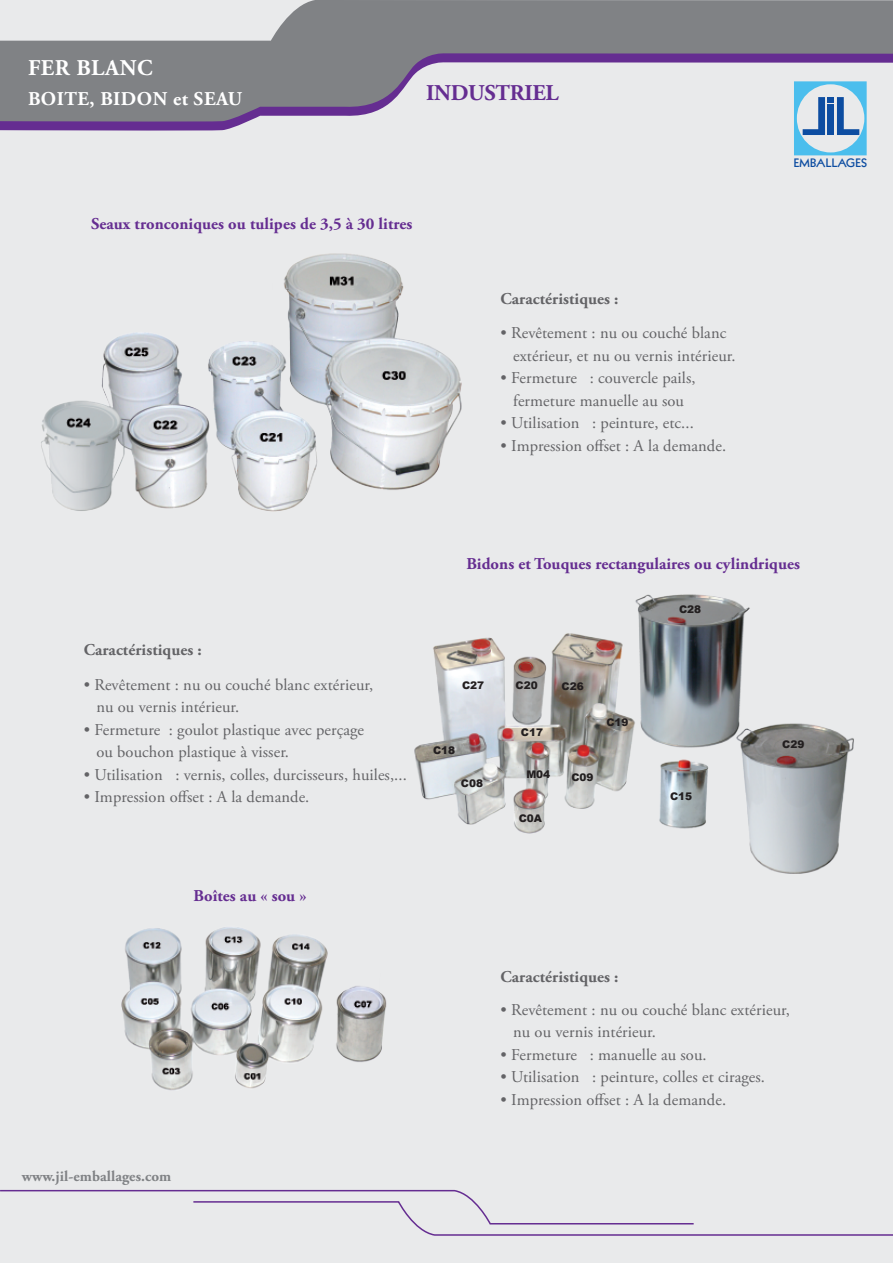
<style>
.page{position:relative;width:893px;height:1263px;background:#e9eaeb}
.page>*{position:absolute;margin:0;border:0;box-sizing:border-box;transform-origin:0 0}
.t1{font:700 22.5px "Adobe Garamond Pro";letter-spacing:-.015em;color:#652d91}
.t2{font:700 22.5px "Adobe Garamond Pro";letter-spacing:.025em;color:#fff}
.t3{font:700 19.5px "Adobe Garamond Pro";letter-spacing:.025em;color:#fff}
.t4{font:16.5px/22.5px "Adobe Garamond Pro";letter-spacing:.005em;color:#636366}
.t5{font:700 16.5px "Adobe Garamond Pro";letter-spacing:.005em;color:#652d91}
.t6{font:700 16.5px "Adobe Garamond Pro";letter-spacing:.005em;color:#636366}
.t7{font:700 15px "Adobe Garamond Pro";letter-spacing:.005em;color:#808285}
.t8{font:800 11.85px "Kabel";letter-spacing:.025em;color:#0d4da1}
.t9{font:900 10.5px "Arial";color:#231f20}
</style>
<div class="page">
<svg style="left:0;top:1189px;width:893px;height:47px"></svg>
<img style="left:121px;top:927px;width:266px;height:163px">
<img style="left:41px;top:253px;width:421px;height:259px">
<img style="left:414px;top:594px;width:440px;height:280px">
<svg style="left:794px;top:131px;width:73px;height:24px"></svg>
<div style="left:828px;top:104px;width:6px;height:31px;background:#0d4da1"></div>
<svg style="left:0;top:122px;width:867px;height:9px"></svg>
<svg style="left:0;top:0;width:893px;height:122px;fill:#808285"></svg>
<p class="t2" style="left:28px;top:55px;width:126px">FER BLANC</p>
<p class="t3" style="left:28px;top:88px;width:216px">BOITE, BIDON et SEAU</p>
<p class="t1" style="left:426px;top:80px;width:134px">INDUSTRIEL</p>
<p class="t5" style="left:91px;top:214px;width:322px">Seaux tronconiques ou tulipes de 3,5 à 30 litres</p>
<p class="t6" style="left:500px;top:289px;width:120px">Caractéristiques :</p>
<p class="t4" style="left:513px;top:322px;width:224px;text-indent:-13px">• Revêtement : nu ou couché blanc extérieur, et nu ou vernis intérieur.</p>
<p class="t4" style="left:500px;top:367px;width:197px;text-align:center">• Fermeture : couvercle pails, fermeture manuelle au sou</p>
<p class="t4" style="left:500px;top:412px;width:195px">• Utilisation : peinture, etc...</p>
<p class="t4" style="left:500px;top:435px;width:227px">• Impression offset : A la demande.</p>
<p class="t8" style="left:794px;top:156px;width:75px">EMBALLAGES</p>
<p class="t5" style="left:466px;top:554px;width:335px">Bidons et Touques rectangulaires ou cylindriques</p>
<p class="t6" style="left:84px;top:640px;width:120px">Caractéristiques :</p>
<p class="t4" style="left:96px;top:674px;width:278px;text-indent:-13px">• Revêtement : nu ou couché blanc extérieur, nu ou vernis intérieur.</p>
<p class="t4" style="left:96px;top:719px;width:269px;text-indent:-13px">• Fermeture : goulot plastique avec perçage ou bouchon plastique à visser.</p>
<p class="t4" style="left:84px;top:764px;width:324px">• Utilisation : vernis, colles, durcisseurs, huiles,...</p>
<p class="t4" style="left:84px;top:786px;width:227px">• Impression offset : A la demande.</p>
<p class="t5" style="left:193px;top:886px;width:115px">Boîtes au « sou »</p>
<p class="t7" style="left:22px;top:1168px;width:151px">www.jil-emballages.com</p>
<p class="t9" style="left:462px;top:680px;width:24px">C27</p>
<p class="t9" style="left:516px;top:680px;width:24px">C20</p>
<p class="t9" style="left:562px;top:681px;width:24px">C26</p>
<p class="t9" style="left:433px;top:744px;width:24px">C18</p>
<p class="t9" style="left:461px;top:777px;width:24px">C08</p>
<p class="t9" style="left:521px;top:726px;width:24px">C17</p>
<p class="t9" style="left:526px;top:768px;width:25px">M04</p>
<p class="t9" style="left:571px;top:771px;width:24px">C09</p>
<p class="t9" style="left:519px;top:812px;width:25px">C0A</p>
<p class="t9" style="left:606px;top:717px;width:24px">C19</p>
<p class="t9" style="left:679px;top:604px;width:24px">C28</p>
<p class="t9" style="left:670px;top:790px;width:24px">C15</p>
<p class="t9" style="left:782px;top:738px;width:24px">C29</p>
<p class="t6" style="left:500px;top:967px;width:120px">Caractéristiques :</p>
<p class="t4" style="left:513px;top:999px;width:278px;text-indent:-13px">• Revêtement : nu ou couché blanc extérieur, nu ou vernis intérieur.</p>
<p class="t4" style="left:500px;top:1044px;width:208px">• Fermeture : manuelle au sou.</p>
<p class="t4" style="left:500px;top:1066px;width:266px">• Utilisation : peinture, colles et cirages.</p>
<p class="t4" style="left:500px;top:1089px;width:227px">• Impression offset : A la demande.</p>
</div>
